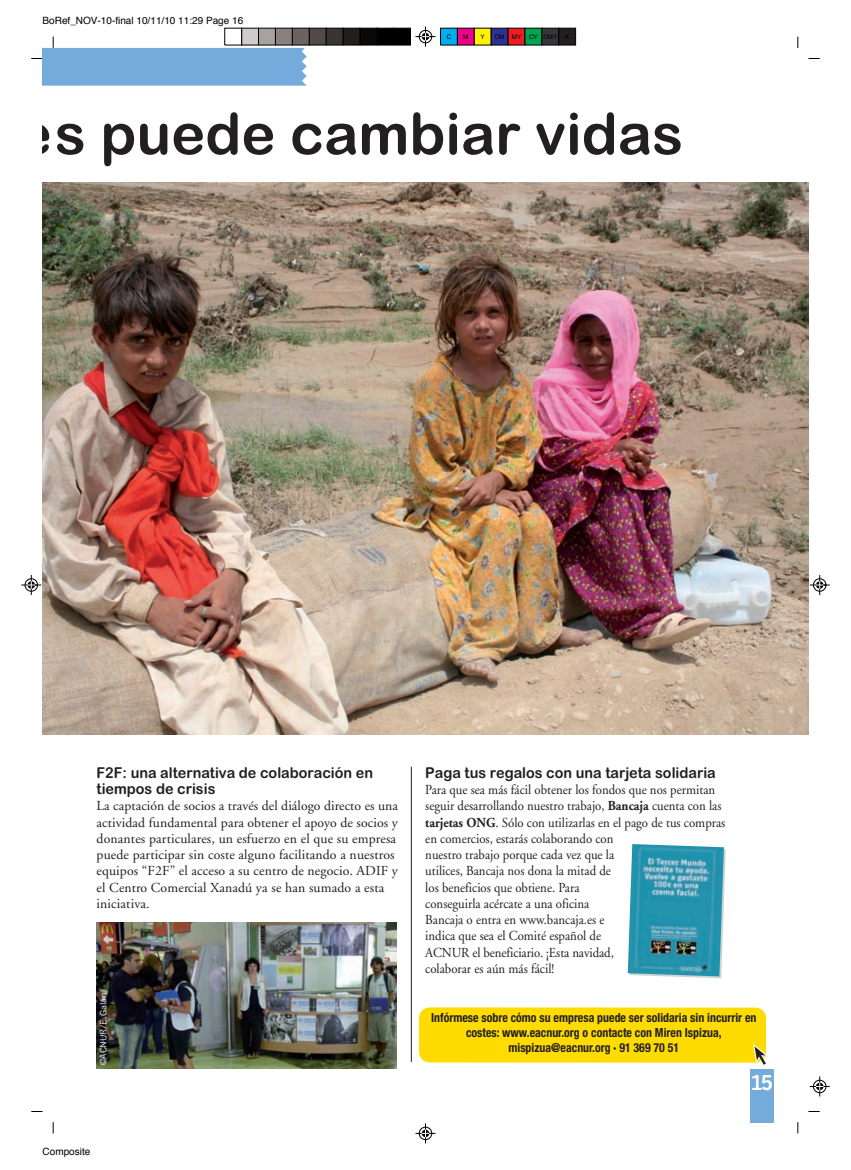
<style>
.page{position:relative;width:851px;height:1170px;background:#fff}
.page>*{position:absolute;margin:0;border:0;box-sizing:border-box;transform-origin:0 0}
.t1{font:57.5px "Arial Rounded MT Bold";color:#231f20}
.t2{font:700 20px "News Gothic";color:#fff}
.t3{font:15px/16.2px "Arial Rounded MT Bold";color:#231f20;scale:.96 1}
.t4{font:13.75px/16.2px "Adobe Garamond";color:#231f20;scale:.93 1}
.t5{font:13.75px/16.2px "Adobe Garamond";color:#231f20}
.t6{font:700 condensed 12.5px/15px "Helvetica Neue";color:#231f20;text-align:center;scale:.95 1}
.t7{font:10px "Helvetica";color:#000}
.t8{font:8.75px "News Gothic";letter-spacing:-.01em;color:#fff}
.t9{font:6.25px "Helvetica";color:#000}
.s1{font-weight:700}
</style>
<div class="page">
<svg style="left:31px;top:1111px;width:12px;height:1px"></svg>
<svg style="left:415px;top:27px;width:20px;height:20px"></svg>
<svg style="left:415px;top:1123px;width:20px;height:20px"></svg>
<svg style="left:21px;top:575px;width:20px;height:20px"></svg>
<svg style="left:809px;top:575px;width:20px;height:20px"></svg>
<svg style="left:809px;top:1076px;width:20px;height:20px"></svg>
<div style="left:393px;top:28px;width:17px;height:17px;background:#000;border:1px solid #000"></div>
<div style="left:376px;top:28px;width:17px;height:17px;background:#000;border:1px solid #000"></div>
<div style="left:359px;top:28px;width:18px;height:17px;background:#0c0806"></div>
<div style="left:343px;top:28px;width:17px;height:17px;background:#241e1b;border:1px solid #000"></div>
<div style="left:326px;top:28px;width:17px;height:17px;background:#3b3532;border:1px solid #000"></div>
<div style="left:309px;top:28px;width:17px;height:17px;background:#524a47;border:1px solid #000"></div>
<div style="left:292px;top:28px;width:17px;height:17px;background:#6b6360;border:1px solid #000"></div>
<div style="left:275px;top:28px;width:17px;height:17px;background:#88817e;border:1px solid #000"></div>
<div style="left:258px;top:28px;width:17px;height:17px;background:#a7a2a0;border:1px solid #000"></div>
<div style="left:241px;top:28px;width:17px;height:17px;background:#cfcbca"></div>
<div style="left:224px;top:28px;width:18px;height:17px;background:#fff;border:1px solid #000"></div>
<div style="left:440px;top:28px;width:17px;height:17px;background:#00aeef"></div>
<div style="left:457px;top:28px;width:17px;height:17px;background:#ed028c"></div>
<div style="left:474px;top:28px;width:17px;height:17px;background:#fff101;border:1px solid #000"></div>
<div style="left:491px;top:28px;width:17px;height:17px;background:#2e3092;border:1px solid #000"></div>
<div style="left:508px;top:28px;width:17px;height:17px;background:#ee1d23"></div>
<div style="left:524px;top:28px;width:18px;height:17px;background:#00a54f;border:1px solid #000"></div>
<div style="left:541px;top:28px;width:17px;height:17px;background:#363539;border:1px solid #000"></div>
<div style="left:558px;top:28px;width:17px;height:17px;background:#231f20;border:1px solid #000"></div>
<div style="left:750px;top:1068px;width:23px;height:53px;background:#74abdc"></div>
<hr style="left:411px;top:766px;width:1px;height:295px;background:#231f20">
<div style="left:419px;top:1007px;width:346px;height:55px;background:#ffdc01;border-radius:11px"></div>
<svg style="left:753px;top:1043px;width:17px;height:26px"></svg>
<svg style="left:31px;top:37px;width:276px;height:49px"></svg>
<img style="left:43px;top:182px;width:765px;height:552px">
<img style="left:97px;top:922px;width:300px;height:146px">
<svg style="left:662px;top:847px;width:63px;height:131px"></svg>
<img style="left:627px;top:844px;width:96px;height:132px">
<p class="t7" style="left:43px;top:16px;width:202px">BoRef_NOV-10-final 10/11/10 11:29 Page 16</p>
<p class="t9" style="left:446px;top:34px;width:6px">C</p>
<p class="t9" style="left:463px;top:34px;width:7px">M</p>
<p class="t9" style="left:480px;top:34px;width:6px">Y</p>
<p class="t9" style="left:494px;top:34px;width:28px">CM MY</p>
<p class="t9" style="left:529px;top:34px;width:30px">CY CMY</p>
<p class="t9" style="left:565px;top:34px;width:6px">K</p>
<h1 class="t1" style="left:18px;top:112px;width:667px">es puede cambiar vidas</h1>
<p class="t3" style="left:97px;top:765px;width:289px">F2F: una alternativa de colaboración en tiempos de crisis</p>
<p class="t5" style="left:97px;top:799px;width:303px">La captación de socios a través del diálogo directo es una actividad fundamental para obtener el apoyo de socios y donantes particulares, un esfuerzo en el que su empresa puede participar sin coste alguno facilitando a nuestros equipos “F2F” el acceso a su centro de negocio. ADIF y el Centro Comercial Xanadú ya se han sumado a esta iniciativa.</p>
<p class="t8" style="left:100px;top:1064px;width:74px;rotate:-90deg">©ACNUR/E.Galán</p>
<p class="t7" style="left:43px;top:1146px;width:49px">Composite</p>
<p class="t3" style="left:425px;top:765px;width:304px">Paga tus regalos con una tarjeta solidaria</p>
<p class="t4" style="left:425px;top:782px;width:324px">Para que sea más fácil obtener los fondos que nos permitan seguir desarrollando nuestro trabajo, <span class="s1">Bancaja</span> cuenta con las <span class="s1">tarjetas ONG</span>. Sólo con utilizarlas en el pago de tus compras en comercios, estarás colaborando con<br>nuestro trabajo porque cada vez que la<br>utilices, Bancaja nos dona la mitad de<br>los beneficios que obtiene. Para<br>conseguirla acércate a una oficina<br>Bancaja o entra en www.bancaja.es e<br>indica que sea el Comité español de<br>ACNUR el beneficiario. ¡Esta navidad,<br>colaborar es aún más fácil!</p>
<p class="t6" style="left:431px;top:1011px;width:344px">Infórmese sobre cómo su empresa puede ser solidaria sin incurrir en costes: www.eacnur.org o contacte con Miren Ispizua, mispizua@eacnur.org · 91 369 70 51</p>
<h2 class="t2" style="left:750px;top:1074px;width:24px">15</h2>
</div>
